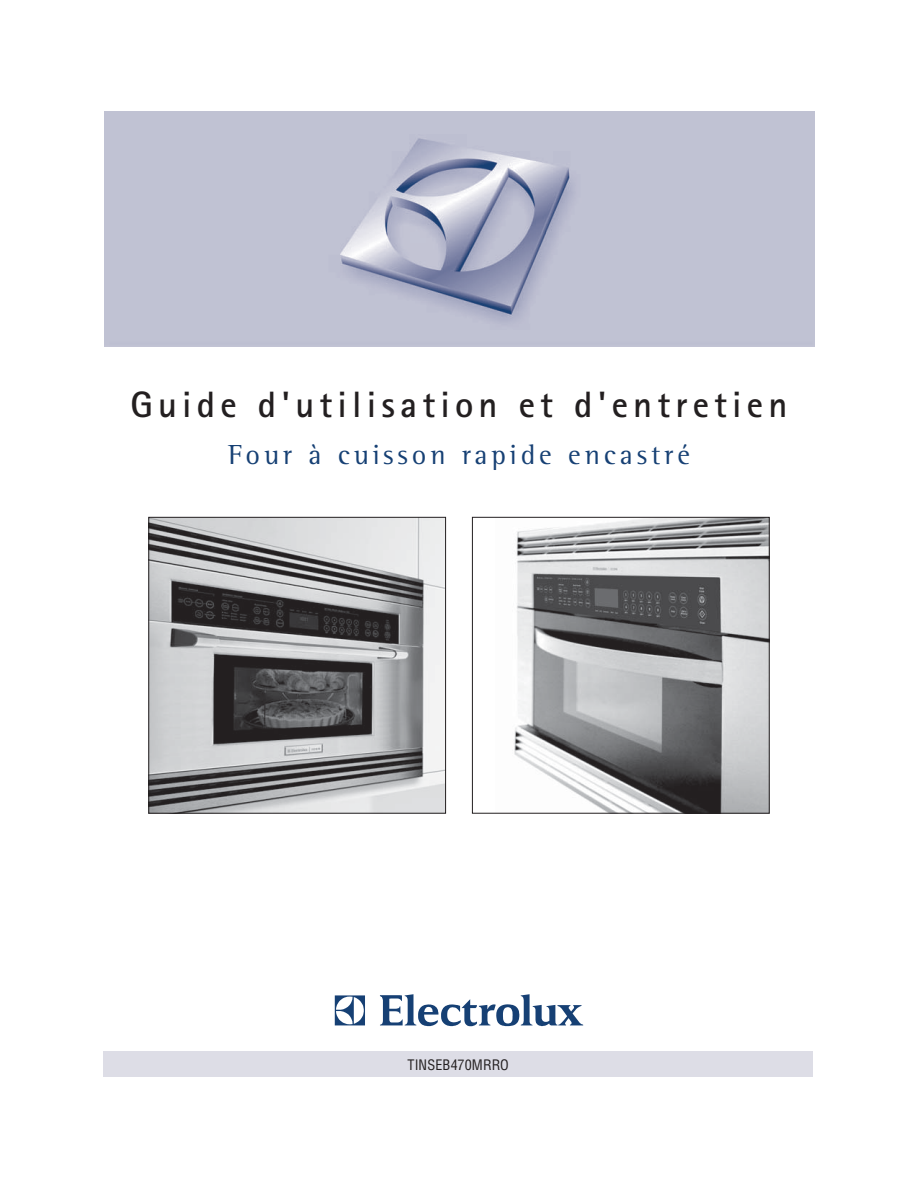
<style>
.page{position:relative;width:918px;height:1188px;background:#fff}
.page>*{position:absolute;margin:0;border:0;box-sizing:border-box;transform-origin:0 0}
.t1{font:700 36.75px "Rotis Sans Serif";letter-spacing:.14em;color:#231f20}
.t2{font:28.2px "Rotis Semi Serif";letter-spacing:.14em;color:#164074}
.t3{font:condensed 14.1px "Helvetica";letter-spacing:.005em;color:#231f20}
</style>
<div class="page">
<svg style="left:380px;top:994px;width:203px;height:32px"></svg>
<svg style="left:335px;top:995px;width:30px;height:30px"></svg>
<div style="left:103px;top:1051px;width:710px;height:26px;background:#dddde6"></div>
<img style="left:514px;top:519px;width:254px;height:293px">
<div style="left:472px;top:517px;width:298px;height:297px;border:1px solid #231f20"></div>
<img style="left:104px;top:111px;width:711px;height:235px">
<img style="left:150px;top:519px;width:294px;height:293px">
<div style="left:148px;top:517px;width:298px;height:297px;border:1px solid #231f20"></div>
<p class="t1" style="left:131px;top:392px;width:658px">Guide d'utilisation et d'entretien</p>
<p class="t2" style="left:228px;top:444px;width:463px">Four à cuisson rapide encastré</p>
<p class="t3" style="left:407px;top:1059px;width:103px">TINSEB470MRRO</p>
</div>
